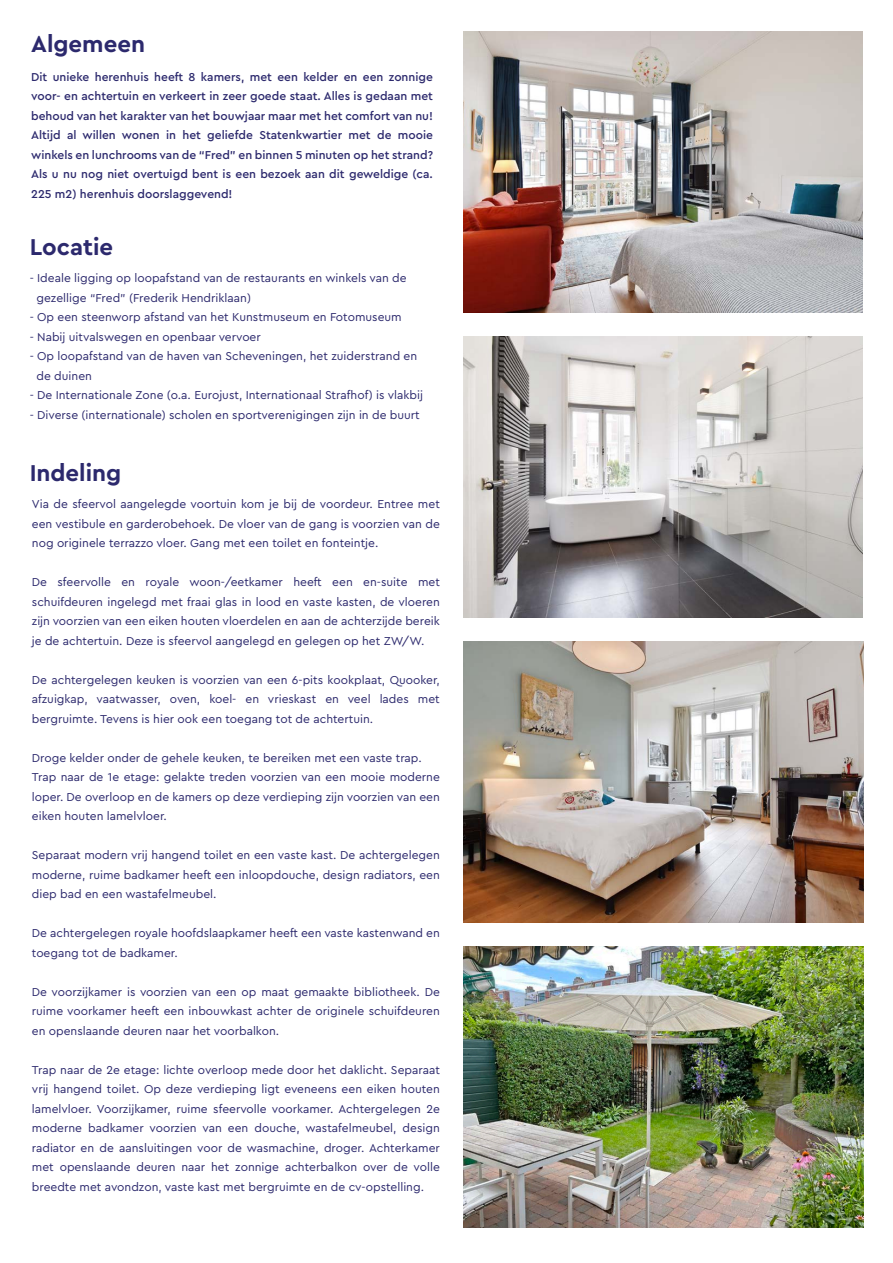
<style>
.page{position:relative;width:893px;height:1263px;background:#fff}
.page>*{position:absolute;margin:0;border:0;box-sizing:border-box;transform-origin:0 0}
.t1{font:700 24px "Cera Pro";color:#2c296d}
.t2{font:12px/19.5px "Cera Pro";color:#2c296d;text-align:justify}
.t3{font:500 12px/19.5px "Cera Pro";color:#2c296d;text-align:justify}
</style>
<div class="page">
<img style="left:463px;top:32px;width:400px;height:281px">
<img style="left:463px;top:337px;width:400px;height:281px">
<img style="left:463px;top:642px;width:400px;height:281px">
<img style="left:463px;top:947px;width:400px;height:281px">
<p class="t1" style="left:31px;top:28px;width:115px">Algemeen</p>
<p class="t3" style="left:31px;top:66px;width:403px">Dit unieke herenhuis heeft 8 kamers, met een kelder en een zonnige voor- en achtertuin en verkeert in zeer goede staat. Alles is gedaan met behoud van het karakter van het bouwjaar maar met het comfort van nu!</p>
<p class="t3" style="left:31px;top:125px;width:403px">Altijd al willen wonen in het geliefde Statenkwartier met de mooie winkels en lunchrooms van de “Fred” en binnen 5 minuten op het strand?<br>Als u nu nog niet overtuigd bent is een bezoek aan dit geweldige (ca.<br>225 m2) herenhuis doorslaggevend!</p>
<p class="t1" style="left:30px;top:231px;width:85px">Locatie</p>
<p class="t2" style="left:30px;top:268px;width:378px">- Ideale ligging op loopafstand van de restaurants en winkels van de</p>
<p class="t2" style="left:36px;top:287px;width:216px">gezellige “Fred” (Frederik Hendriklaan)</p>
<p class="t2" style="left:30px;top:307px;width:373px">- Op een steenworp afstand van het Kunstmuseum en Fotomuseum</p>
<p class="t2" style="left:30px;top:326px;width:233px">- Nabij uitvalswegen en openbaar vervoer</p>
<p class="t2" style="left:30px;top:346px;width:389px">- Op loopafstand van de haven van Scheveningen, het zuiderstrand en</p>
<p class="t2" style="left:36px;top:365px;width:57px">de duinen</p>
<p class="t2" style="left:30px;top:385px;width:395px">- De Internationale Zone (o.a. Eurojust, Internationaal Strafhof) is vlakbij</p>
<p class="t2" style="left:30px;top:404px;width:392px">- Diverse (internationale) scholen en sportverenigingen zijn in de buurt</p>
<p class="t1" style="left:30px;top:457px;width:93px">Indeling</p>
<p class="t2" style="left:32px;top:494px;width:409px">Via de sfeervol aangelegde voortuin kom je bij de voordeur. Entree met een vestibule en garderobehoek. De vloer van de gang is voorzien van de nog originele terrazzo vloer. Gang met een toilet en fonteintje.</p>
<p class="t2" style="left:32px;top:572px;width:410px">De sfeervolle en royale woon-/eetkamer heeft een en-suite met schuifdeuren ingelegd met fraai glas in lood en vaste kasten, de vloeren zijn voorzien van een eiken houten vloerdelen en aan de achterzijde bereik je de achtertuin. Deze is sfeervol aangelegd en gelegen op het ZW/W.</p>
<p class="t2" style="left:32px;top:669px;width:409px">De achtergelegen keuken is voorzien van een 6-pits kookplaat, Quooker, afzuigkap, vaatwasser, oven, koel- en vrieskast en veel lades met bergruimte. Tevens is hier ook een toegang tot de achtertuin.</p>
<p class="t2" style="left:32px;top:747px;width:391px">Droge kelder onder de gehele keuken, te bereiken met een vaste trap.</p>
<p class="t2" style="left:32px;top:767px;width:410px">Trap naar de 1e etage: gelakte treden voorzien van een mooie moderne loper. De overloop en de kamers op deze verdieping zijn voorzien van een eiken houten lamelvloer.</p>
<p class="t2" style="left:32px;top:845px;width:410px">Separaat modern vrij hangend toilet en een vaste kast. De achtergelegen moderne, ruime badkamer heeft een inloopdouche, design radiators, een diep bad en een wastafelmeubel.</p>
<p class="t2" style="left:32px;top:923px;width:410px">De achtergelegen royale hoofdslaapkamer heeft een vaste kastenwand en toegang tot de badkamer.</p>
<p class="t2" style="left:32px;top:981px;width:410px">De voorzijkamer is voorzien van een op maat gemaakte bibliotheek. De ruime voorkamer heeft een inbouwkast achter de originele schuifdeuren en openslaande deuren naar het voorbalkon.</p>
<p class="t2" style="left:32px;top:1059px;width:410px">Trap naar de 2e etage: lichte overloop mede door het daklicht. Separaat vrij hangend toilet. Op deze verdieping ligt eveneens een eiken houten lamelvloer. Voorzijkamer, ruime sfeervolle voorkamer. Achtergelegen 2e moderne badkamer voorzien van een douche, wastafelmeubel, design radiator en de aansluitingen voor de wasmachine, droger. Achterkamer met openslaande deuren naar het zonnige achterbalkon over de volle breedte met avondzon, vaste kast met bergruimte en de cv-opstelling.</p>
</div>
